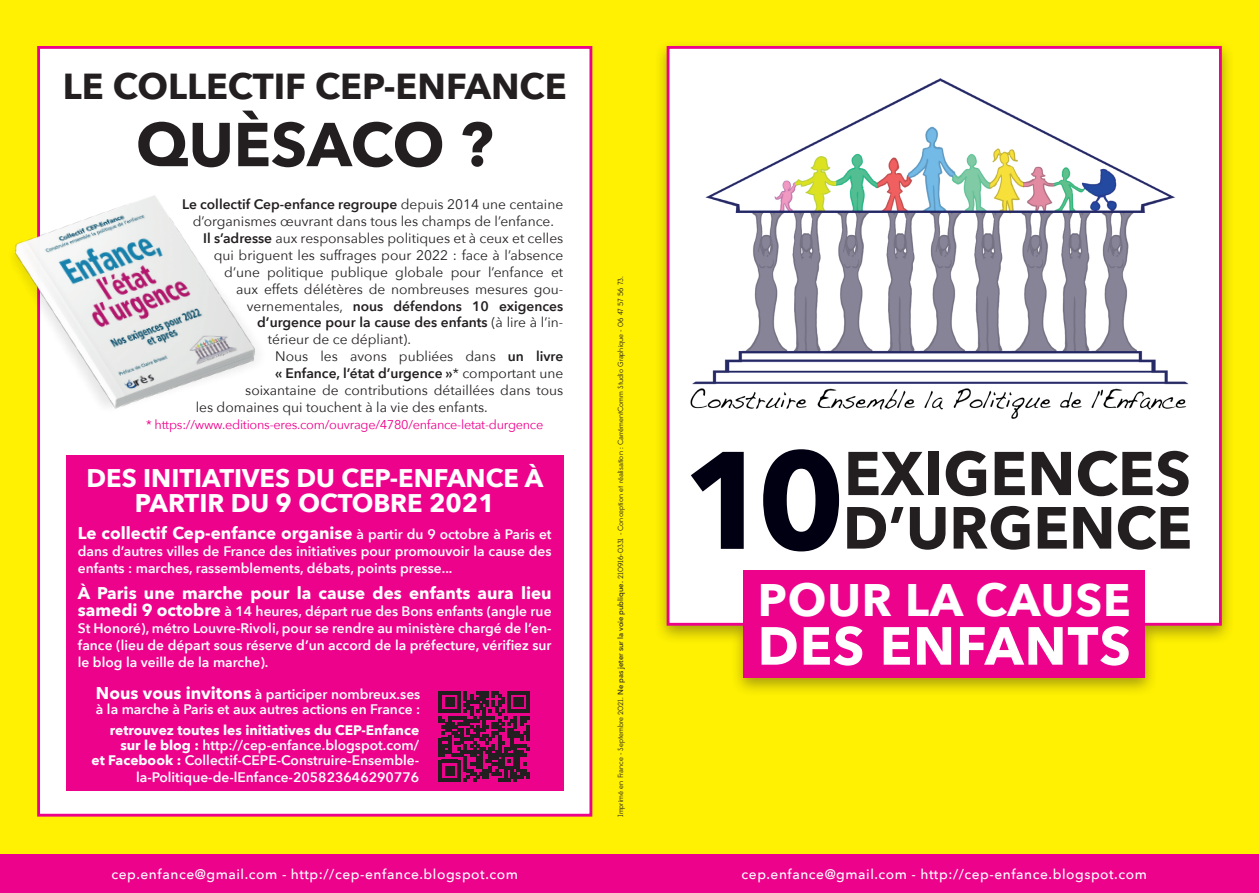
<style>
.page{position:relative;width:1259px;height:893px;background:#fff}
.page>*{position:absolute;margin:0;border:0;box-sizing:border-box;transform-origin:0 0}
.t1{font:700 61.2px "Avenir Next";color:#231f20}
.t2{font:700 61.05px "Avenir Next";color:#231f20}
.t3{font:700 58.65px "Avenir Next";color:#231f20}
.t4{font:700 53.1px "Avenir Next";letter-spacing:.02em;color:#fff}
.t5{font:700 45.45px "Avenir Next";letter-spacing:.02em;color:#fff}
.t6{font:700 36px "Avenir Next";color:#231f20}
.t7{font:700 25.5px/25.5px "Avenir Next";color:#fff;text-align:center}
.t8{font:700 16.95px "Avenir Next";color:#fff}
.t9{font:600 13.8px/17px "Avenir Next";color:#fff}
.t10{font:13.8px "Avenir Next";color:#231f20}
.t11{font:600 13.8px "Avenir Next";color:#231f20}
.t12{font:500 13.8px "Avenir Next";letter-spacing:.04em;color:#fff}
.t13{font:12.75px "Avenir Next";letter-spacing:-.02em;color:#ed028c}
.t14{font:7.5px "Edmondsans";color:#231f20}
.s1{font-weight:400}
.s2{font-weight:600}
.s3{font-weight:600;font-size:13.8px}
.s4{font-weight:700;font-size:16.95px}
.s5{font-weight:700}
.s6{font-family:"Avenir Next";font-weight:500}
</style>
<div class="page">
<div style="left:0;top:0;width:630px;height:893px;background:#fff101"></div>
<div style="left:37px;top:46px;width:555px;height:771px;background:#fff;border:3px solid #ed028c"></div>
<div style="left:0;top:855px;width:630px;height:38px;background:#ed028c"></div>
<div style="left:66px;top:455px;width:497px;height:336px;background:#ed028c"></div>
<img style="left:14px;top:174px;width:243px;height:266px">
<svg style="left:439px;top:691px;width:90px;height:91px"></svg>
<div style="left:628px;top:0;width:631px;height:893px;background:#fff101"></div>
<div style="left:653px;top:39px;width:582px;height:658px;background:#231f20;opacity:.4"></div>
<div style="left:666px;top:46px;width:555px;height:580px;background:#fff;border:3px solid #ed028c"></div>
<div style="left:743px;top:571px;width:402px;height:107px;background:#ed028c"></div>
<svg style="left:691px;top:449px;width:148px;height:102px"></svg>
<div style="left:628px;top:855px;width:631px;height:38px;background:#ed028c"></div>
<img style="left:690px;top:78px;width:499px;height:341px">
<h3 class="t6" style="left:63px;top:56px;width:505px">LE COLLECTIF CEP-ENFANCE</h3>
<h1 class="t1" style="left:136px;top:92px;width:359px">QUÈSACO ?</h1>
<p class="t11" style="left:182px;top:192px;width:382px">Le collectif Cep-enfance regroupe <span class="s1">depuis 2014 une centaine</span></p>
<p class="t10" style="left:193px;top:209px;width:363px">d’organismes œuvrant dans tous les champs de l’enfance.</p>
<p class="t10" style="left:203px;top:226px;width:362px"><span class="s2">Il s’adresse</span> aux responsables politiques et à ceux et celles</p>
<p class="t10" style="left:214px;top:243px;width:351px">qui briguent les suffrages pour 2022 : face à l’absence</p>
<p class="t10" style="left:224px;top:260px;width:340px">d’une politique publique globale pour l’enfance et</p>
<p class="t10" style="left:236px;top:277px;width:328px">aux effets délétères de nombreuses mesures gou-</p>
<p class="t11" style="left:247px;top:294px;width:318px"><span class="s1">vernementales,</span> nous défendons 10 exigences</p>
<p class="t11" style="left:257px;top:311px;width:307px">d’urgence pour la cause des enfants <span class="s1">(à lire à l’in-</span></p>
<p class="t10" style="left:268px;top:328px;width:145px">térieur de ce dépliant).</p>
<p class="t10" style="left:275px;top:345px;width:289px">Nous les avons publiées dans <span class="s2">un livre</span></p>
<p class="t11" style="left:275px;top:362px;width:289px">« Enfance, l’état d’urgence »<span class="s1">* comportant une</span></p>
<p class="t10" style="left:245px;top:379px;width:319px">soixantaine de contributions détaillées dans tous</p>
<p class="t10" style="left:196px;top:396px;width:293px">les domaines qui touchent à la vie des enfants.</p>
<p class="t13" style="left:146px;top:414px;width:399px">* https://www.editions-eres.com/ouvrage/4780/enfance-letat-durgence</p>
<h3 class="t7" style="left:87px;top:465px;width:458px">DES INITIATIVES DU CEP-ENFANCE À<br>PARTIR DU 9 OCTOBRE 2021</h3>
<p class="t8" style="left:78px;top:518px;width:475px">Le collectif Cep-enfance organise <span class="s3">à partir du 9 octobre à Paris et</span></p>
<p class="t9" style="left:78px;top:542px;width:475px">dans d’autres villes de France des initiatives pour promouvoir la cause des enfants : marches, rassemblements, débats, points presse...</p>
<p class="t8" style="left:78px;top:579px;width:475px">À Paris une marche pour la cause des enfants aura lieu</p>
<p class="t9" style="left:78px;top:603px;width:475px;text-align:justify"><span class="s4">samedi 9 octobre</span> à 14 heures, départ rue des Bons enfants (angle rue St Honoré), métro Louvre-Rivoli, pour se rendre au ministère chargé de l’en&shy;fance (lieu de départ sous réserve d’un accord de la préfecture, vérifiez sur le blog la veille de la marche).</p>
<p class="t9" style="left:96px;top:687px;width:326px;line-height:15px"><span class="s4">Nous vous invitons</span> à participer nombreux.ses à la marche à Paris et aux autres actions en France :</p>
<p class="t9" style="left:91px;top:722px;width:329px;line-height:15px;text-align:right"><span class="s5">retrouvez toutes les initiatives du CEP-Enfance sur le blog :</span> http://cep-enfance.blogspot.com/<br><span class="s5">et Facebook :</span> Collectif-CEPE-Construire-Ensemble-</p>
<p class="t9" style="left:136px;top:768px;width:284px">la-Politique-de-lEnfance-205823646290776</p>
<p class="t12" style="left:111px;top:862px;width:408px">cep.enfance@gmail.com - http://cep-enfance.blogspot.com</p>
<p class="t14" style="left:616px;top:817px;width:542px;rotate:-90deg">Imprimé en France - Septembre 2021. <span class="s6">Ne pas jeter sur la voie publique.</span> 210916-0331 - Conception et réalisation : CarrémentComm Studio Graphique - 06 47 57 56 73.</p>
<h2 class="t2" style="left:844px;top:421px;width:349px">EXIGENCES</h2>
<h3 class="t3" style="left:843px;top:477px;width:351px">D’URGENCE</h3>
<h3 class="t5" style="left:758px;top:561px;width:374px">POUR LA CAUSE</h3>
<h3 class="t4" style="left:757px;top:600px;width:375px">DES ENFANTS</h3>
<p class="t12" style="left:741px;top:862px;width:407px">cep.enfance@gmail.com - http://cep-enfance.blogspot.com</p>
</div>
